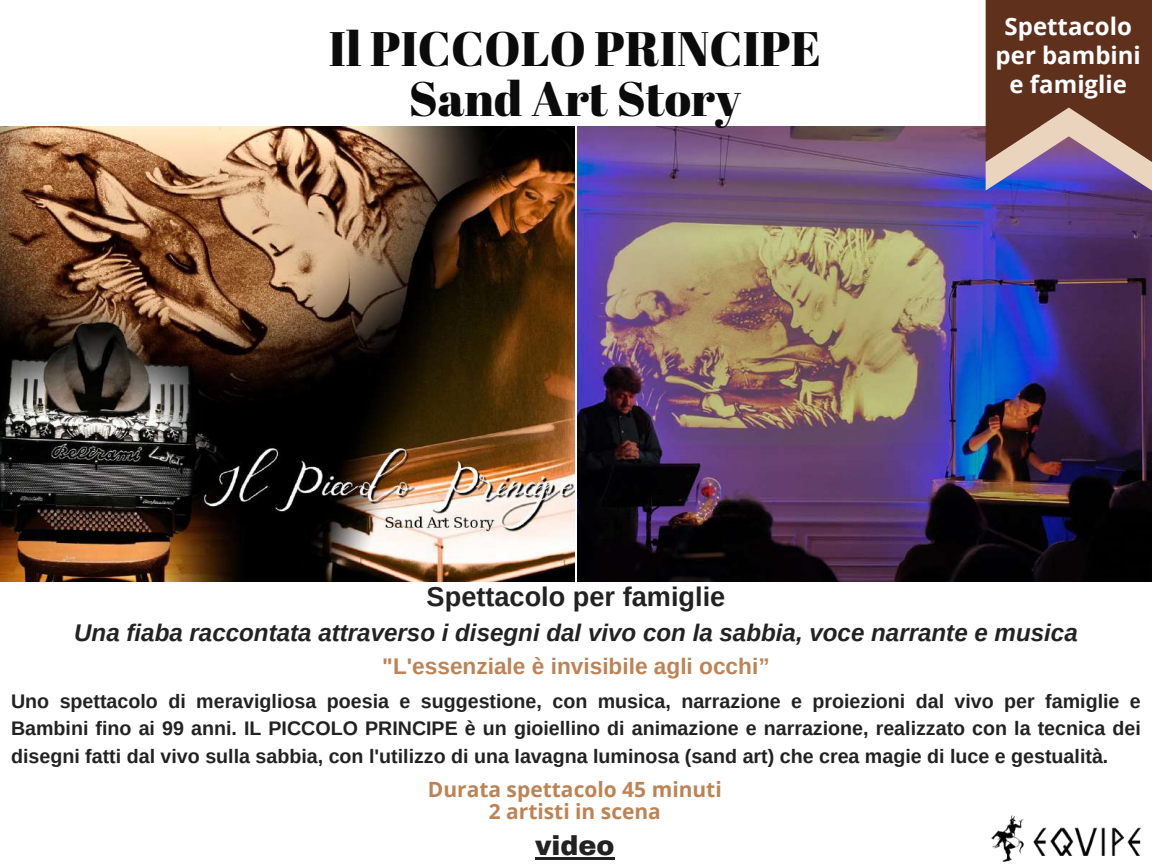
<style>
.page{position:relative;width:1152px;height:864px;background:#fff}
.page>*{position:absolute;margin:0;border:0;box-sizing:border-box;transform-origin:0 0}
.t1{font:48.45px/49.5px "Abril Fatface";color:#0b0b0b;text-align:center}
.t2{font:700 27.15px "Arimo";color:#222}
.t3{font:900 27px "Archivo";color:#222}
.t4{font:italic 700 24.15px "Arimo";color:#222}
.t5{font:700 24px/29.2px "Open Sans";color:#fff;text-align:center}
.t6{font:700 22.65px "Arimo";color:#be8354}
.t7{font:700 21px/21.3px "Open Sans";color:#be8354;text-align:center}
.t8{font:700 19.65px/27.2px "Arimo";color:#222;text-align:justify}
</style>
<div class="page">
<img style="left:0;top:127px;width:575px;height:454px">
<img style="left:577px;top:127px;width:575px;height:454px">
<hr style="left:535px;top:858px;width:80px;height:2px;background:#222">
<svg style="left:986px;top:0;width:166px;height:191px;background:#724c4b"></svg>
<img style="left:991px;top:815px;width:150px;height:47px">
<h1 class="t1" style="left:329px;top:23px;width:493px">Il PICCOLO PRINCIPE<br>Sand Art Story</h1>
<p class="t5" style="left:996px;top:11px;width:147px">Spettacolo per bambini e famiglie</p>
<h2 class="t2" style="left:427px;top:581px;width:300px">Spettacolo per famiglie</h2>
<p class="t4" style="left:74px;top:619px;width:1005px">Una fiaba raccontata attraverso i disegni dal vivo con la sabbia, voce narrante e musica</p>
<p class="t6" style="left:382px;top:653px;width:389px">"L'essenziale è invisibile agli occhi”</p>
<p class="t8" style="left:11px;top:688px;width:1131px">Uno spettacolo di meravigliosa poesia e suggestione, con musica, narrazione e proiezioni dal vivo per famiglie e Bambini fino ai 99 anni. IL PICCOLO PRINCIPE è un gioiellino di animazione e narrazione, realizzato con la tecnica dei disegni fatti dal vivo sulla sabbia, con l'utilizzo di una lavagna luminosa (sand art) che crea magie di luce e gestualità.</p>
<p class="t7" style="left:428px;top:779px;width:295px">Durata spettacolo 45 minuti<br>2 artisti in scena</p>
<h3 class="t3" style="left:535px;top:832px;width:81px">video</h3>
</div>
